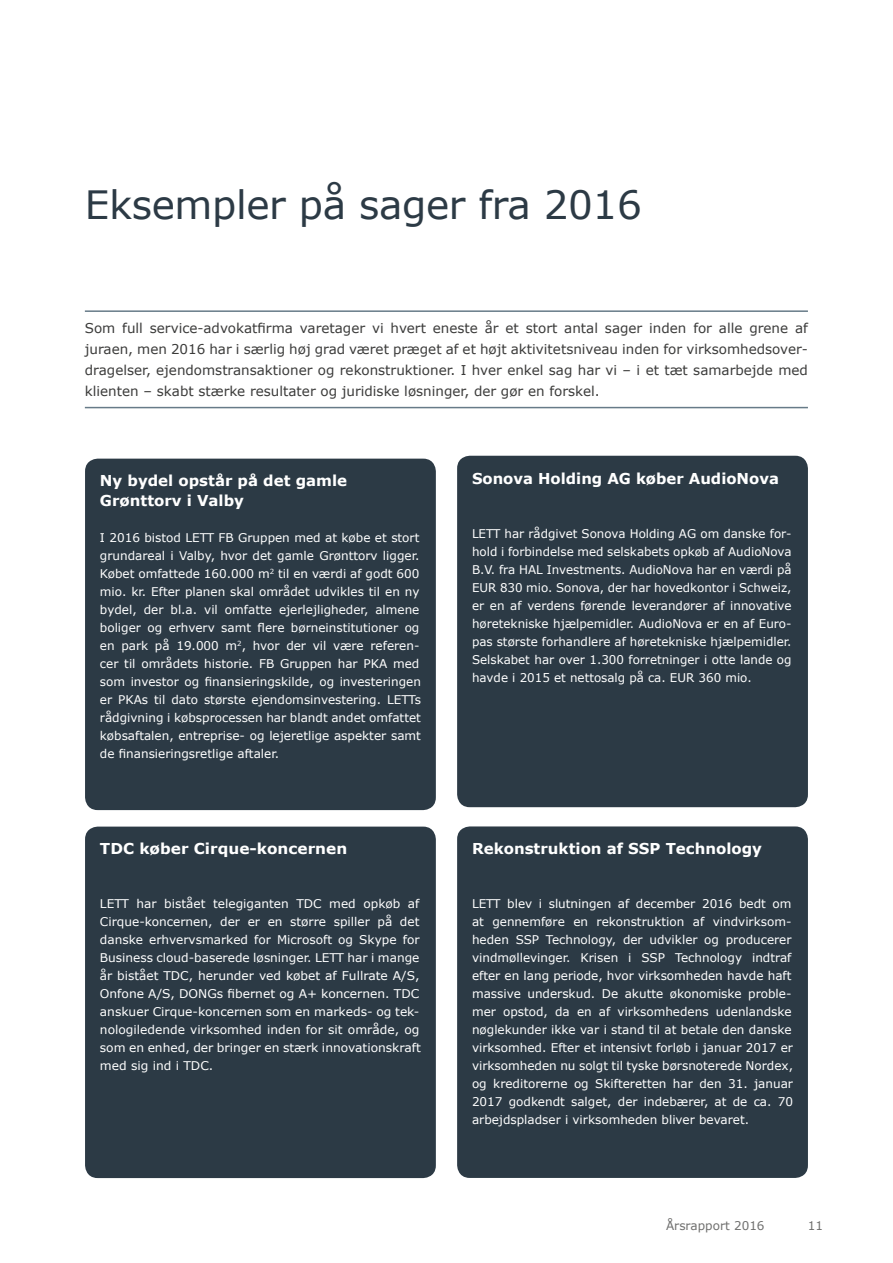
<style>
.page{position:relative;width:893px;height:1263px;background:#fff}
.page>*{position:absolute;margin:0;border:0;box-sizing:border-box;transform-origin:0 0}
.t1{font:39px "Verdana";letter-spacing:-.01em;color:#2c3a45}
.t2{font:700 15px/19.5px "Verdana";color:#fff}
.t3{font:13.5px/21px "Verdana";color:#3b3b3a;text-align:justify}
.t4{font:12px/18px "Verdana";color:#fff}
.t5{font:12px "Verdana";color:#6f6f6e}
</style>
<div class="page">
<hr style="left:85px;top:310px;width:723px;height:2px;background:#677b88">
<hr style="left:85px;top:407px;width:723px;height:1px;background:#677b88">
<div style="left:85px;top:459px;width:351px;height:351px;background:#2c3a45;border-radius:13px"></div>
<div style="left:457px;top:456px;width:351px;height:351px;background:#2c3a45;border-radius:13px"></div>
<div style="left:85px;top:827px;width:351px;height:351px;background:#2c3a45;border-radius:13px"></div>
<div style="left:457px;top:826px;width:351px;height:352px;background:#2c3a45;border-radius:13px"></div>
<h1 class="t1" style="left:85px;top:178px;width:558px">Eksempler på sager fra 2016</h1>
<p class="t3" style="left:85px;top:318px;width:725px">Som full service-advokatfirma varetager vi hvert eneste år et stort antal sager inden for alle grene af juraen, men 2016 har i særlig høj grad været præget af et højt aktivitetsniveau inden for virksomhedsover&shy;dragelser, ejendomstransaktioner og rekonstruktioner. I hver enkel sag har vi – i et tæt samarbejde med klienten – skabt stærke resultater og juridiske løsninger, der gør en forskel.</p>
<p class="t2" style="left:100px;top:471px;width:249px">Ny bydel opstår på det gamle<br>Grønttorv i Valby</p>
<p class="t4" style="left:100px;top:528px;width:323px">I 2016 bistod LETT FB Gruppen med at købe et stort grundareal i Valby, hvor det gamle Grønttorv ligger.<br>Købet omfattede 160.000 m<sup>2</sup> til en værdi af godt 600 mio. kr. Efter planen skal området udvikles til en ny bydel, der bl.a. vil omfatte ejerlejligheder, almene boliger og erhverv samt flere børneinstitutioner og en park på 19.000 m<sup>2</sup>, hvor der vil være referen&shy;cer til områdets historie. FB Gruppen har PKA med som investor og finansieringskilde, og investeringen er PKAs til dato største ejendomsinvestering. LETTs rådgivning i købsprocessen har blandt andet omfattet købsaftalen, entreprise- og lejeretlige aspekter samt de finansieringsretlige aftaler.</p>
<p class="t2" style="left:100px;top:839px;width:249px">TDC køber Cirque-koncernen</p>
<p class="t4" style="left:100px;top:895px;width:323px">LETT har bistået telegiganten TDC med opkøb af Cirque-koncernen, der er en større spiller på det danske erhvervsmarked for Microsoft og Skype for Business cloud-baserede løsninger. LETT har i mange år bistået TDC, herunder ved købet af Fullrate A/S, Onfone A/S, DONGs fibernet og A+ koncernen. TDC anskuer Cirque-koncernen som en markeds- og tek&shy;nologiledende virksomhed inden for sit område, og som en enhed, der bringer en stærk innovationskraft med sig ind i TDC.</p>
<p class="t2" style="left:472px;top:468px;width:308px">Sonova Holding AG køber AudioNova</p>
<p class="t4" style="left:472px;top:524px;width:321px;text-align:justify">LETT har rådgivet Sonova Holding AG om danske for&shy;hold i forbindelse med selskabets opkøb af AudioNova B.V. fra HAL Investments. AudioNova har en værdi på EUR 830 mio. Sonova, der har hovedkontor i Schweiz, er en af verdens førende leverandører af innovative høretekniske hjælpemidler. AudioNova er en af Euro&shy;pas største forhandlere af høretekniske hjælpemidler.<br>Selskabet har over 1.300 forretninger i otte lande og havde i 2015 et nettosalg på ca. EUR 360 mio.</p>
<p class="t2" style="left:472px;top:839px;width:292px">Rekonstruktion af SSP Technology</p>
<p class="t4" style="left:472px;top:895px;width:323px">LETT blev i slutningen af december 2016 bedt om at gennemføre en rekonstruktion af vindvirksom&shy;heden SSP Technology, der udvikler og producerer vindmøllevinger. Krisen i SSP Technology indtraf efter en lang periode, hvor virksomheden havde haft massive underskud. De akutte økonomiske proble&shy;mer opstod, da en af virksomhedens udenlandske nøglekunder ikke var i stand til at betale den danske virksomhed. Efter et intensivt forløb i januar 2017 er virksomheden nu solgt til tyske børsnoterede Nordex, og kreditorerne og Skifteretten har den 31. januar 2017 godkendt salget, der indebærer, at de ca. 70 arbejdspladser i virksomheden bliver bevaret.</p>
<p class="t5" style="left:666px;top:1217px;width:100px">Årsrapport 2016</p>
<p class="t5" style="left:808px;top:1217px;width:17px">11</p>
</div>
